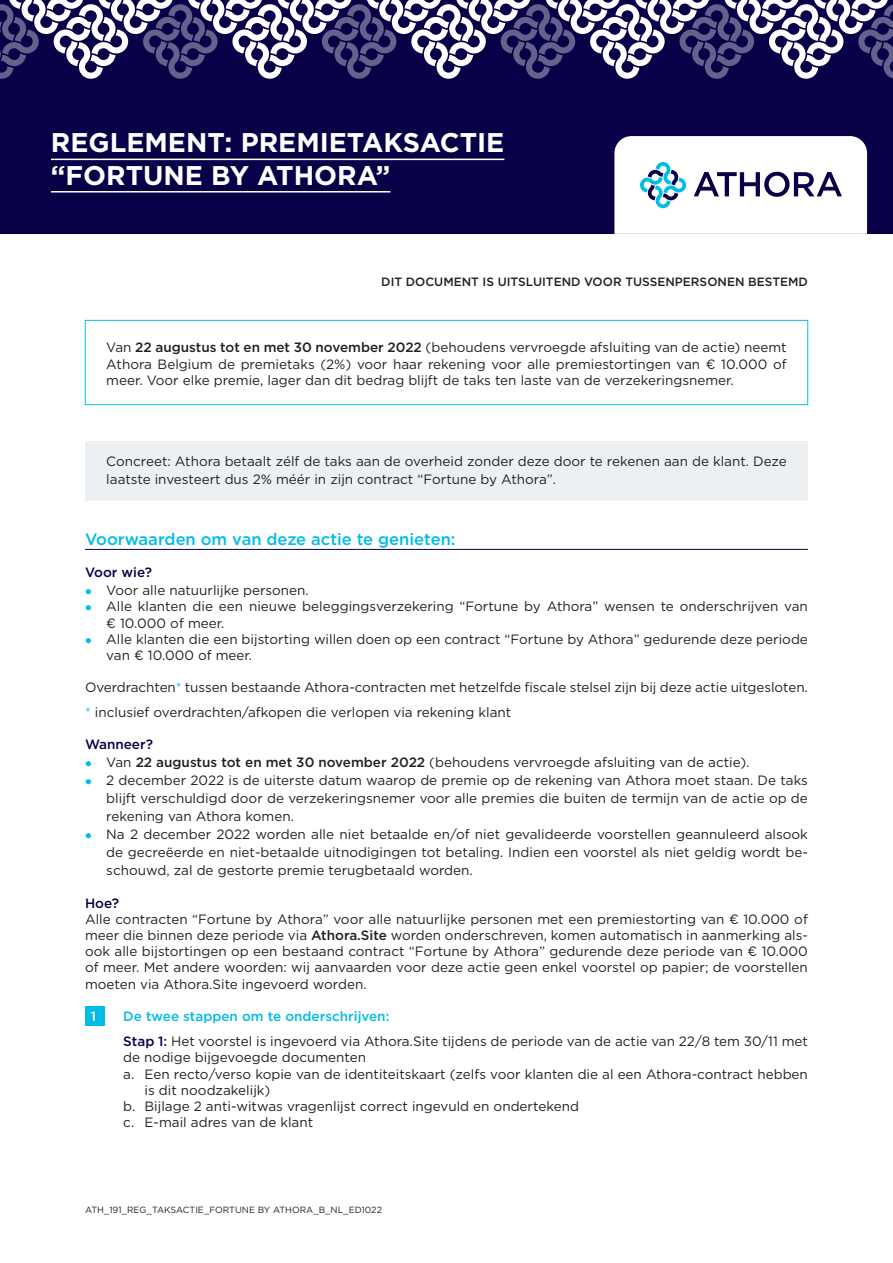
<style>
.page{position:relative;width:893px;height:1263px;background:#fff}
.page>*{position:absolute;margin:0;border:0;box-sizing:border-box;transform-origin:0 0}
.t1{font:700 27px "Gotham";color:#fff}
.t2{font:500 16.5px "Gotham";color:#02bce8}
.t3{font:13.5px/16.2px "Gotham";color:#231f20}
.t4{font:500 13.5px "Gotham";color:#02bce8}
.t5{font:500 13.5px "Gotham";color:#090148}
.t6{font:500 13.5px "Gotham";color:#fff}
.t7{font:500 12px "Gotham";color:#231f20}
.t8{font:9px "Gotham";color:#231f20}
.s1{font-weight:500}
.s2{color:#02bce8}
.s3{font-weight:500;color:#090148}
</style>
<div class="page">
<div style="left:85px;top:320px;width:723px;height:85px;border:1px solid #02bce8"></div>
<div style="left:85px;top:441px;width:723px;height:59px;background:#edf0f2"></div>
<div style="left:85px;top:1006px;width:20px;height:20px;background:#02bce8"></div>
<hr style="left:85px;top:549px;width:723px;height:1px;background:#090148">
<div style="left:0;top:0;width:893px;height:234px;background:#090148"></div>
<svg style="left:0;top:0;width:893px;height:79px"></svg>
<svg style="left:614px;top:136px;width:253px;height:98px"></svg>
<hr style="left:51px;top:159px;width:453px;height:1px;background:#fff">
<hr style="left:51px;top:191px;width:339px;height:1px;background:#fff">
<p class="t1" style="left:51px;top:125px;width:455px">REGLEMENT: PREMIETAKSACTIE</p>
<p class="t1" style="left:51px;top:157px;width:341px">“FORTUNE BY ATHORA”</p>
<p class="t7" style="left:381px;top:274px;width:428px">DIT DOCUMENT IS UITSLUITEND VOOR TUSSENPERSONEN BESTEMD</p>
<p class="t3" style="left:106px;top:339px;width:682px;text-align:justify">Van <span class="s1">22 augustus tot en met 30 november 2022</span> (behoudens vervroegde afsluiting van de actie) neemt Athora Belgium de premietaks (2%) voor haar rekening voor alle premiestortingen van € 10.000 of meer. Voor elke premie, lager dan dit bedrag blijft de taks ten laste van de verzekeringsnemer.</p>
<p class="t3" style="left:106px;top:452px;width:682px;line-height:18px">Concreet: Athora betaalt zélf de taks aan de overheid zonder deze door te rekenen aan de klant. Deze laatste investeert dus 2% méér in zijn contract “Fortune by Athora”.</p>
<p class="t2" style="left:85px;top:528px;width:372px">Voorwaarden om van deze actie te genieten:</p>
<p class="t5" style="left:85px;top:563px;width:68px">Voor wie?</p>
<p class="t3" style="left:85px;top:582px;width:225px"><span class="s2">●</span> Voor alle natuurlijke personen.</p>
<p class="t3" style="left:106px;top:598px;width:703px;text-indent:-21px"><span class="s2">●</span> Alle klanten die een nieuwe beleggingsverzekering “Fortune by Athora” wensen te onderschrijven van € 10.000 of meer.</p>
<p class="t3" style="left:106px;top:631px;width:703px;text-indent:-21px"><span class="s2">●</span> Alle klanten die een bijstorting willen doen op een contract “Fortune by Athora” gedurende deze periode van € 10.000 of meer.</p>
<p class="t3" style="left:85px;top:679px;width:724px">Overdrachten<span class="s2">*</span> tussen bestaande Athora-contracten met hetzelfde fiscale stelsel zijn bij deze actie uitgesloten.</p>
<p class="t3" style="left:85px;top:703px;width:428px"><span class="s2">*</span> inclusief overdrachten/afkopen die verlopen via rekening klant</p>
<p class="t5" style="left:85px;top:735px;width:69px">Wanneer?</p>
<p class="t3" style="left:85px;top:754px;width:666px"><span class="s2">●</span> Van <span class="s1">22 augustus tot en met 30 november 2022</span> (behoudens vervroegde afsluiting van de actie).</p>
<p class="t3" style="left:106px;top:771px;width:703px;line-height:18px;text-align:justify;text-indent:-21px"><span class="s2">●</span> 2 december 2022 is de uiterste datum waarop de premie op de rekening van Athora moet staan. De taks blijft verschuldigd door de verzekeringsnemer voor alle premies die buiten de termijn van de actie op de rekening van Athora komen.</p>
<p class="t3" style="left:106px;top:825px;width:703px;line-height:18px;text-align:justify;text-indent:-21px"><span class="s2">●</span> Na 2 december 2022 worden alle niet betaalde en/of niet gevalideerde voorstellen geannuleerd alsook de gecreëerde en niet-betaalde uitnodigingen tot betaling. Indien een voorstel als niet geldig wordt be&shy;schouwd, zal de gestorte premie terugbetaald worden.</p>
<p class="t5" style="left:85px;top:894px;width:36px">Hoe?</p>
<p class="t3" style="left:85px;top:910px;width:724px;text-align:justify">Alle contracten “Fortune by Athora” voor alle natuurlijke personen met een premiestorting van € 10.000 of meer die binnen deze periode via <span class="s1">Athora.Site</span> worden onderschreven, komen automatisch in aanmerking als&shy;ook alle bijstortingen op een bestaand contract “Fortune by Athora” gedurende deze periode van € 10.000 of meer. Met andere woorden: wij aanvaarden voor deze actie geen enkel voorstel op papier; de voorstellen moeten via Athora.Site ingevoerd worden.</p>
<p class="t6" style="left:91px;top:1007px;width:7px">1</p>
<p class="t4" style="left:123px;top:1007px;width:268px">De twee stappen om te onderschrijven:</p>
<p class="t3" style="left:123px;top:1033px;width:686px"><span class="s3">Stap 1</span><span class="s1">:</span> Het voorstel is ingevoerd via Athora.Site tijdens de periode van de actie van 22/8 tem 30/11 met de nodige bijgevoegde documenten</p>
<p class="t3" style="left:145px;top:1065px;width:665px;text-indent:-21px">a. Een recto/verso kopie van de identiteitskaart (zelfs voor klanten die al een Athora-contract hebben is dit noodzakelijk)</p>
<p class="t3" style="left:123px;top:1098px;width:457px">b. Bijlage 2 anti-witwas vragenlijst correct ingevuld en ondertekend</p>
<p class="t3" style="left:123px;top:1114px;width:191px">c. E-mail adres van de klant</p>
<p class="t8" style="left:85px;top:1204px;width:299px">ATH_191_REG_TAKSACTIE_FORTUNE BY ATHORA_B_NL_ED1022</p>
</div>
